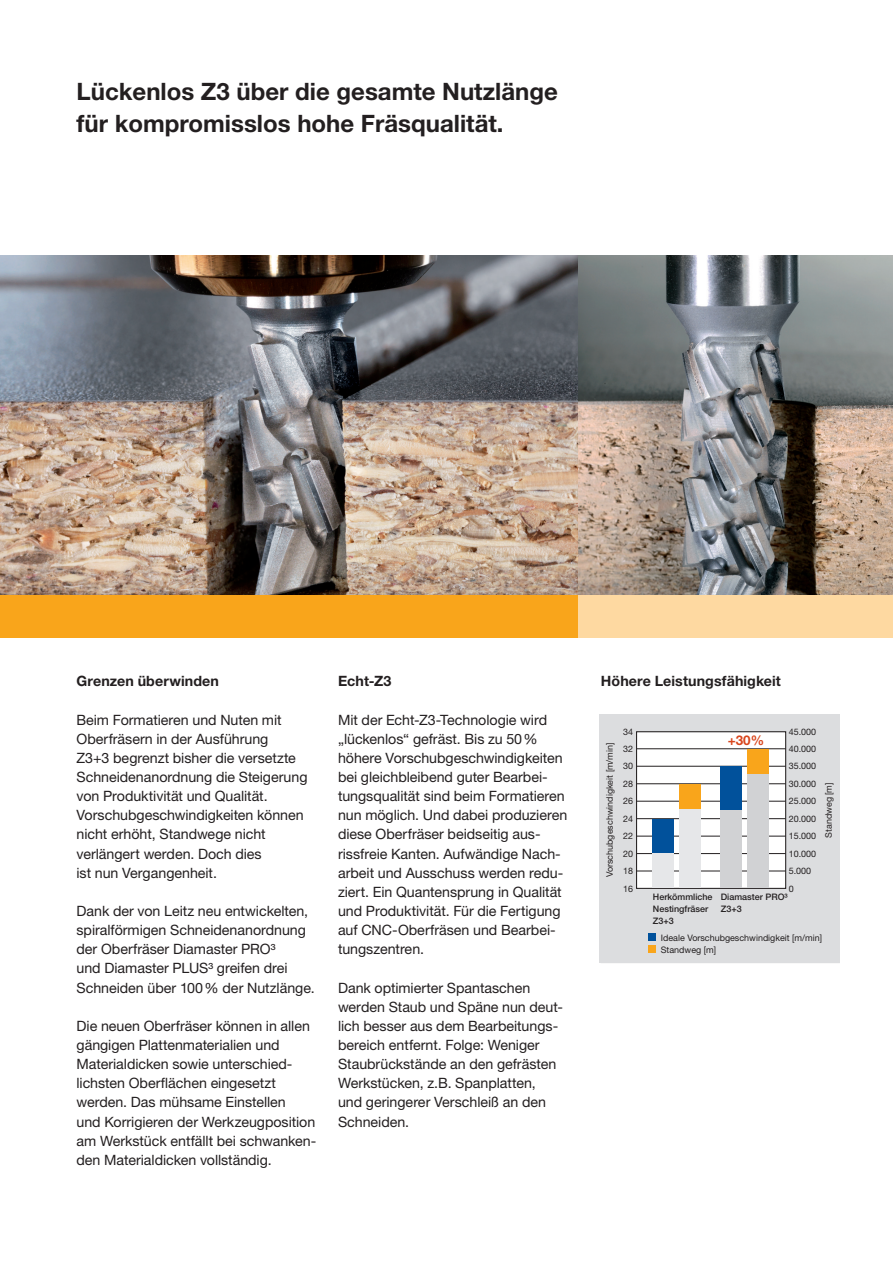
<style>
.page{position:relative;width:893px;height:1263px;background:#fff}
.page>*{position:absolute;margin:0;border:0;box-sizing:border-box;transform-origin:0 0}
.t1{font:700 24px/31.5px "Helvetica Neue LT Pro";color:#231f20}
.t2{font:14.25px/19.2px "Helvetica Neue LT Pro";letter-spacing:-.005em;color:#231f20}
.t3{font:700 14.25px "Helvetica Neue LT Pro";letter-spacing:.005em;color:#231f20}
.t4{font:700 13.5px "Helvetica Neue LT Pro";color:#d9461d}
.t5{font:9px/12px "Helvetica Neue LT Pro";color:#231f20}
.t6{font:500 9px/12px "Helvetica Neue LT Pro";color:#231f20}
</style>
<div class="page">
<img style="left:0;top:255px;width:893px;height:340px">
<div style="left:0;top:595px;width:578px;height:43px;background:#f9a51b"></div>
<div style="left:578px;top:595px;width:315px;height:43px;background:#fed9a1"></div>
<div style="left:600px;top:714px;width:240px;height:249px;background:#dcdddf"></div>
<div style="left:637px;top:732px;width:149px;height:156px;background:#fff"></div>
<div style="left:636px;top:731px;width:150px;height:158px;border:1px solid #231f20"></div>
<hr style="left:637px;top:871px;width:149px;height:1px;background:#231f20">
<hr style="left:637px;top:853px;width:149px;height:1px;background:#231f20">
<hr style="left:637px;top:836px;width:149px;height:1px;background:#231f20">
<hr style="left:637px;top:818px;width:149px;height:1px;background:#231f20">
<hr style="left:637px;top:801px;width:149px;height:1px;background:#231f20">
<hr style="left:637px;top:783px;width:149px;height:1px;background:#231f20">
<hr style="left:637px;top:766px;width:149px;height:1px;background:#231f20">
<hr style="left:637px;top:748px;width:149px;height:1px;background:#231f20">
<div style="left:652px;top:819px;width:21px;height:34px;background:#01519b"></div>
<div style="left:679px;top:809px;width:21px;height:79px;background:#e6e7e9"></div>
<div style="left:748px;top:774px;width:21px;height:114px;background:#d1d2d4"></div>
<div style="left:652px;top:853px;width:21px;height:35px;background:#e6e7e9"></div>
<div style="left:721px;top:810px;width:21px;height:78px;background:#d1d2d4"></div>
<div style="left:648px;top:934px;width:8px;height:7px;background:#01519b"></div>
<div style="left:648px;top:945px;width:8px;height:7px;background:#f9a51b"></div>
<div style="left:721px;top:766px;width:21px;height:44px;background:#01519b"></div>
<div style="left:748px;top:749px;width:21px;height:25px;background:#f9a51b"></div>
<div style="left:679px;top:784px;width:21px;height:25px;background:#f9a51b"></div>
<h1 class="t1" style="left:77px;top:75px;width:483px">Lückenlos Z3 über die gesamte Nutzlänge für kompromisslos hohe Fräsqualität.</h1>
<p class="t3" style="left:77px;top:672px;width:144px">Grenzen überwinden</p>
<p class="t2" style="left:77px;top:710px;width:232px">Beim Formatieren und Nuten mit<br>Oberfräsern in der Ausführung<br>Z3+3 begrenzt bisher die versetzte<br>Schneidenanordnung die Steigerung von Produktivität und Qualität.<br>Vorschubgeschwindigkeiten können nicht erhöht, Standwege nicht verlängert werden. Doch dies<br>ist nun Vergangenheit.</p>
<p class="t2" style="left:77px;top:901px;width:240px">Dank der von Leitz neu entwickelten, spiralförmigen Schneidenanordnung der Oberfräser Diamaster PRO³<br>und Diamaster PLUS³ greifen drei Schneiden über 100% der Nutzlänge.</p>
<p class="t2" style="left:77px;top:1016px;width:241px">Die neuen Oberfräser können in allen gängigen Plattenmaterialien und Materialdicken sowie unterschied&shy;lichsten Oberflächen eingesetzt werden. Das mühsame Einstellen<br>und Korrigieren der Werkzeugposition am Werkstück entfällt bei schwanken&shy;den Materialdicken vollständig.</p>
<p class="t3" style="left:338px;top:672px;width:55px">Echt-Z3</p>
<p class="t2" style="left:338px;top:710px;width:231px">Mit der Echt-Z3-Technologie wird „lückenlos“ gefräst. Bis zu 50% höhere Vorschubgeschwindigkeiten bei gleichbleibend guter Bearbei&shy;tungsqualität sind beim Formatieren nun möglich. Und dabei produzieren diese Oberfräser beidseitig aus&shy;rissfreie Kanten. Aufwändige Nach&shy;arbeit und Ausschuss werden redu&shy;ziert. Ein Quantensprung in Qualität und Produktivität. Für die Fertigung auf CNC-Oberfräsen und Bearbei&shy;tungszentren.</p>
<p class="t2" style="left:338px;top:978px;width:226px">Dank optimierter Spantaschen werden Staub und Späne nun deut&shy;lich besser aus dem Bearbeitungs&shy;bereich entfernt. Folge: Weniger<br>Staubrückstände an den gefrästen<br>Werkstücken, z.B. Spanplatten, und geringerer Verschleiß an den<br>Schneiden.</p>
<p class="t3" style="left:601px;top:672px;width:181px">Höhere Leistungsfähigkeit</p>
<p class="t5" style="left:604px;top:877px;width:136px;rotate:-90deg">Vorschubgeschwindigkeit [m/min]</p>
<p class="t5" style="left:623px;top:725px;width:11px">34</p>
<p class="t5" style="left:623px;top:742px;width:11px">32</p>
<p class="t5" style="left:623px;top:760px;width:11px">30</p>
<p class="t5" style="left:623px;top:777px;width:11px">28</p>
<p class="t5" style="left:623px;top:795px;width:11px">26</p>
<p class="t5" style="left:623px;top:812px;width:11px">24</p>
<p class="t5" style="left:623px;top:830px;width:11px">22</p>
<p class="t5" style="left:623px;top:847px;width:11px">20</p>
<p class="t5" style="left:623px;top:865px;width:11px">18</p>
<p class="t5" style="left:623px;top:882px;width:11px">16</p>
<p class="t4" style="left:728px;top:731px;width:38px">+30%</p>
<p class="t5" style="left:789px;top:725px;width:29px">45.000</p>
<p class="t5" style="left:789px;top:742px;width:29px">40.000</p>
<p class="t5" style="left:789px;top:760px;width:29px">35.000</p>
<p class="t5" style="left:789px;top:777px;width:29px">30.000</p>
<p class="t5" style="left:789px;top:795px;width:29px">25.000</p>
<p class="t5" style="left:789px;top:812px;width:29px">20.000</p>
<p class="t5" style="left:789px;top:830px;width:29px">15.000</p>
<p class="t5" style="left:789px;top:847px;width:29px">10.000</p>
<p class="t5" style="left:789px;top:865px;width:24px">5.000</p>
<p class="t5" style="left:789px;top:882px;width:6px">0</p>
<p class="t6" style="left:653px;top:891px;width:61px">Herkömmliche<br>Nestingfräser<br>Z3+3</p>
<p class="t6" style="left:721px;top:891px;width:68px">Diamaster PRO³<br>Z3+3</p>
<p class="t5" style="left:822px;top:838px;width:57px;rotate:-90deg">Standweg [m]</p>
<p class="t5" style="left:661px;top:931px;width:163px">Ideale Vorschubgeschwindigkeit [m/min]<br>Standweg [m]</p>
</div>
